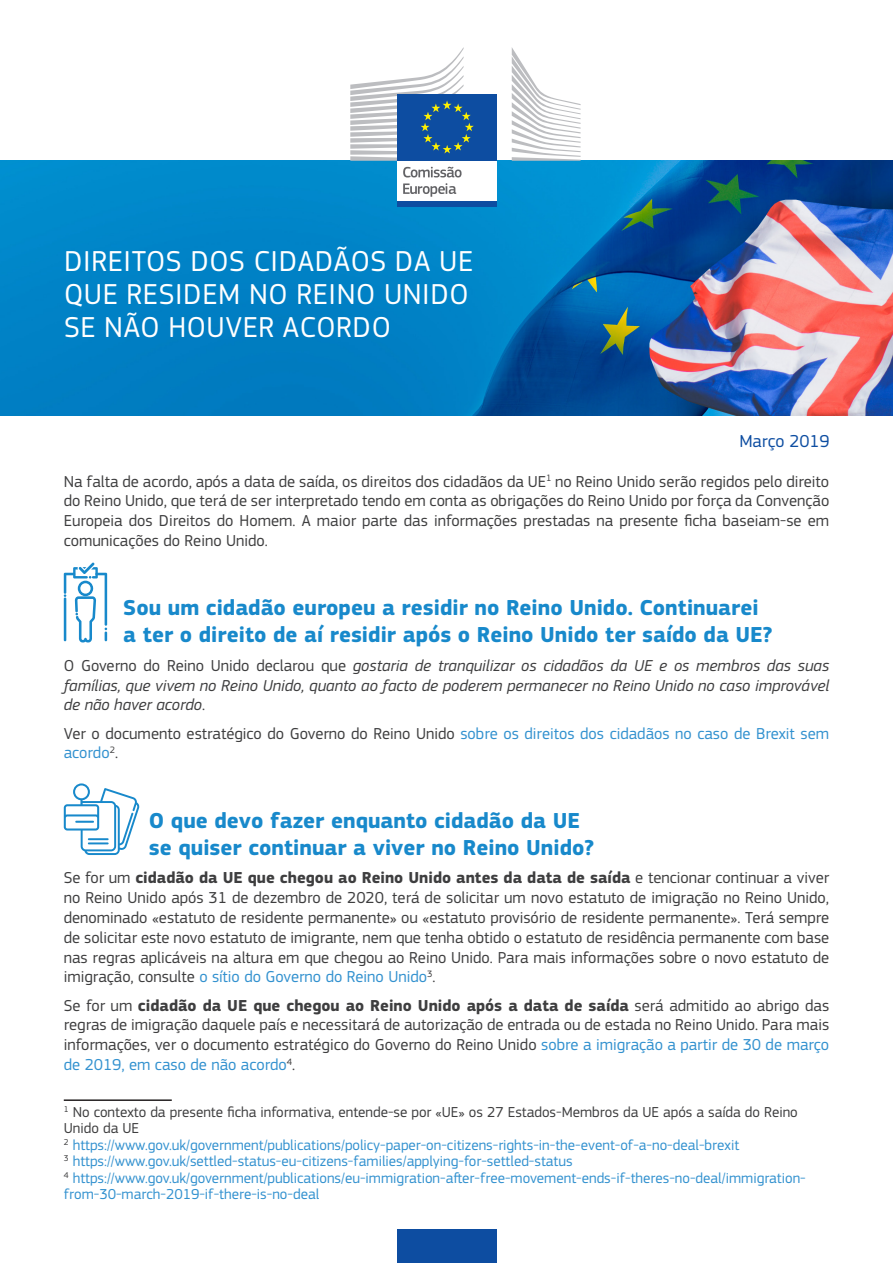
<style>
.page{position:relative;width:893px;height:1263px;background:#fff}
.page>*{position:absolute;margin:0;border:0;box-sizing:border-box;transform-origin:0 0}
.doc_title{font:30px/33px "EC Square Sans Pro";letter-spacing:.02em;color:#fff}
.title_1_1{font:700 22.5px/27px "EC Square Sans Pro";color:#1889cb}
.title_1_2{font:700 22.5px/27px "EC Square Sans Pro";color:#1889cb}
.doc_date{font:18px "EC Square Sans Pro";color:#0d4da1}
.body{font:16.5px/19.8px "EC Square Sans Pro";color:#3e3e3f;text-align:justify}
.body-2{font:italic 16.5px/19.8px "EC Square Sans Pro";color:#3e3e3f;text-align:justify}
.body-3{font:16.5px/19.8px "EC Square Sans Pro";color:#3291cf}
.footnotes{font:15px/16.5px "EC Square Sans Pro";color:#3291cf}
.footnotes-2{font:15px/16.5px "EC Square Sans Pro";color:#3e3e3f}
.s1{font-style:normal}
.s2{color:#3e3e3f}
.s3{font-weight:700}
.s4{color:#3291cf}
</style>
<div class="page">
<img style="left:0;top:161px;width:893px;height:255px">
<div style="left:397px;top:159px;width:100px;height:44px;background:#fff"></div>
<div style="left:397px;top:202px;width:100px;height:5px;background:#0d4da1"></div>
<svg style="left:512px;top:48px;width:69px;height:113px"></svg>
<div style="left:397px;top:94px;width:100px;height:67px;background:#0d4da1"></div>
<svg style="left:350px;top:47px;width:124px;height:114px"></svg>
<svg style="left:403px;top:167px;width:59px;height:10px"></svg>
<svg style="left:403px;top:183px;width:53px;height:14px"></svg>
<div style="left:397px;top:1229px;width:100px;height:34px;background:#0d4da1"></div>
<hr style="left:64px;top:1099px;width:108px;height:2px;background:#231f20">
<svg style="left:64px;top:783px;width:76px;height:72px"></svg>
<svg style="left:64px;top:563px;width:43px;height:79px"></svg>
<p class="doc_title" style="left:64px;top:244px;width:411px">DIREITOS DOS CIDADÃOS DA UE<br>QUE RESIDEM NO REINO UNIDO<br>SE NÃO HOUVER ACORDO</p>
<p class="doc_date" style="left:739px;top:431px;width:92px">Março 2019</p>
<p class="body" style="left:64px;top:471px;width:767px">Na falta de acordo, após a data de saída, os direitos dos cidadãos da UE<sup>1</sup> no Reino Unido serão regidos pelo direito do Reino Unido, que terá de ser interpretado tendo em conta as obrigações do Reino Unido por força da Convenção Europeia dos Direitos do Homem. A maior parte das informações prestadas na presente ficha baseiam-se em comunicações do Reino Unido.</p>
<p class="title_1_1" style="left:123px;top:595px;width:651px">Sou um cidadão europeu a residir no Reino Unido. Continuarei a ter o direito de aí residir após o Reino Unido ter saído da UE?</p>
<p class="body-2" style="left:64px;top:655px;width:767px"><span class="s1">O Governo do Reino Unido declarou que</span> gostaria de tranquilizar os cidadãos da UE e os membros das suas famílias, que vivem no Reino Unido, quanto ao facto de poderem permanecer no Reino Unido no caso improvável de não haver acordo<span class="s1">.</span></p>
<p class="body-3" style="left:64px;top:723px;width:767px"><span class="s2">Ver o documento estratégico do Governo do Reino Unido</span> sobre os direitos dos cidadãos no caso de Brexit sem acordo<sup>2</sup><span class="s2">.</span></p>
<p class="title_1_2" style="left:149px;top:808px;width:447px">O que devo fazer enquanto cidadão da UE se quiser continuar a viver no Reino Unido?</p>
<p class="body" style="left:64px;top:868px;width:767px">Se for um <span class="s3">cidadão da UE que chegou ao Reino Unido antes da data de saída</span> e tencionar continuar a viver no Reino Unido após 31 de dezembro de 2020, terá de solicitar um novo estatuto de imigração no Reino Unido, denominado «estatuto de residente permanente» ou «estatuto provisório de residente permanente». Terá sempre de solicitar este novo estatuto de imigrante, nem que tenha obtido o estatuto de residência permanente com base nas regras aplicáveis na altura em que chegou ao Reino Unido. Para mais informações sobre o novo estatuto de imigração, consulte <span class="s4">o sítio do Governo do Reino Unido</span><sup>3</sup>.</p>
<p class="body" style="left:64px;top:995px;width:767px">Se for um <span class="s3">cidadão da UE que chegou ao Reino Unido após a data de saída</span> será admitido ao abrigo das regras de imigração daquele país e necessitará de autorização de entrada ou de estada no Reino Unido. Para mais informações, ver o documento estratégico do Governo do Reino Unido <span class="s4">sobre a imigração a partir de 30 de março de 2019, em caso de não acordo</span><sup>4</sup>.</p>
<p class="footnotes-2" style="left:64px;top:1103px;width:735px"><sup>1</sup> No contexto da presente ficha informativa, entende-se por «UE» os 27 Estados-Membros da UE após a saída do Reino<br>Unido da UE</p>
<p class="footnotes" style="left:64px;top:1136px;width:677px"><sup>2</sup> https://www.gov.uk/government/publications/policy-paper-on-citizens-rights-in-the-event-of-a-no-deal-brexit</p>
<p class="footnotes" style="left:64px;top:1153px;width:510px"><sup>3</sup> https://www.gov.uk/settled-status-eu-citizens-families/applying-for-settled-status</p>
<p class="footnotes" style="left:64px;top:1169px;width:744px"><sup>4</sup> https://www.gov.uk/government/publications/eu-immigration-after-free-movement-ends-if-theres-no-deal/immigration&shy;from-30-march-2019-if-there-is-no-deal</p>
</div>
